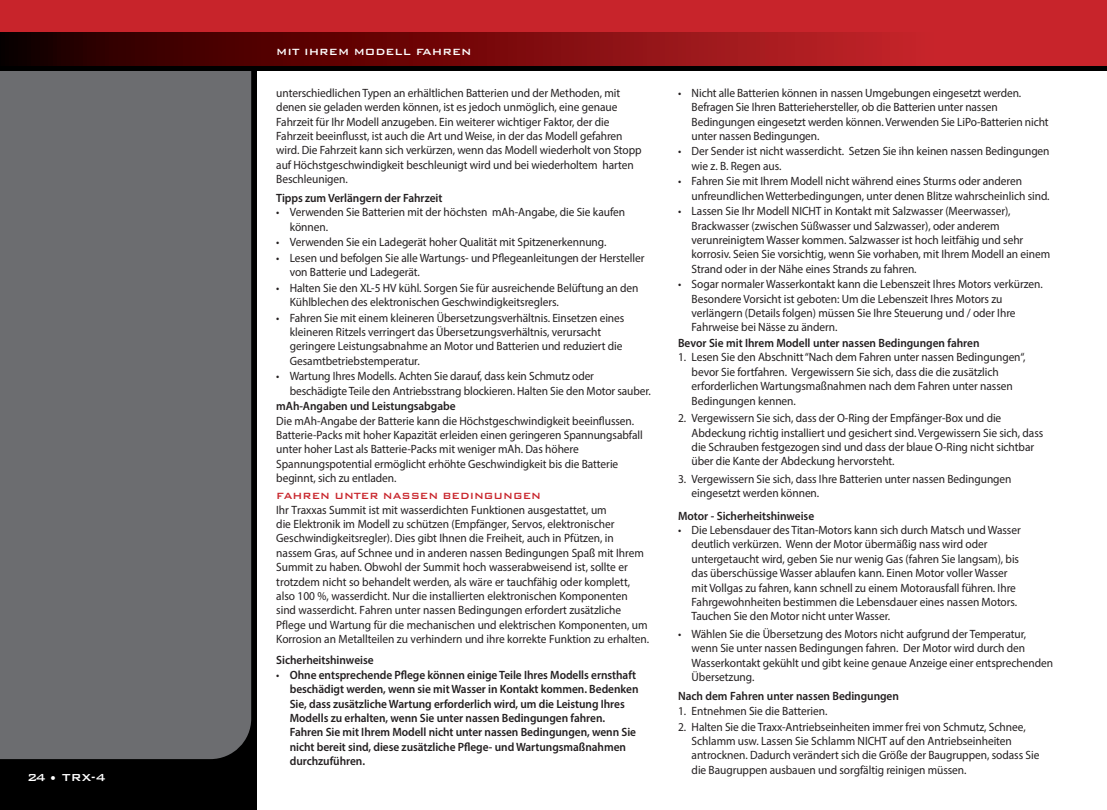
<style>
.page{position:relative;width:1107px;height:810px;background:#fff}
.page>*{position:absolute;margin:0;border:0;box-sizing:border-box;transform-origin:0 0}
.t1{font:500 13.5px "Bank Gothic BT";color:#fff}
.t2{font:12px/14.4px "Myriad Pro";letter-spacing:-.005em;color:#231f20;scale:.95 1}
.t3{font:600 12px/14.4px "Myriad Pro";letter-spacing:-.005em;color:#231f20;scale:.95 1}
.t4{font:500 12px "Bank Gothic BT";letter-spacing:-.005em;color:#c8242b;scale:.95 1}
.t5{font:500 12px "Bank Gothic BT";color:#fff}
.s1{font-weight:400}
</style>
<div class="page">
<div style="left:0;top:13px;width:256px;height:797px;background:#000"></div>
<div style="left:0;top:71px;width:251px;height:688px;background:#6c6d70"></div>
<div style="left:0;top:0;width:1107px;height:70px;background:#000"></div>
<div style="left:0;top:0;width:1107px;height:51px;background:#c8242b"></div>
<svg style="left:0;top:32px;width:1107px;height:34px;background:#7f0f12"></svg>
<p class="t1" style="left:27px;top:770px;width:81px">24 • TRX-4</p>
<p class="t5" style="left:276px;top:45px;width:197px">MIT IHREM MODELL FAHREN</p>
<p class="t2" style="left:276px;top:85px;width:386px">unterschiedlichen Typen an erhältlichen Batterien und der Methoden, mit denen sie geladen werden können, ist es jedoch unmöglich, eine genaue Fahrzeit für Ihr Modell anzugeben. Ein weiterer wichtiger Faktor, der die Fahrzeit beeinflusst, ist auch die Art und Weise, in der das Modell gefahren wird. Die Fahrzeit kann sich verkürzen, wenn das Modell wiederholt von Stopp auf Höchstgeschwindigkeit beschleunigt wird und bei wiederholtem harten Beschleunigen.</p>
<p class="t3" style="left:276px;top:191px;width:176px">Tipps zum Verlängern der Fahrzeit</p>
<p class="t2" style="left:290px;top:205px;width:355px;text-indent:-13px">• Verwenden Sie Batterien mit der höchsten mAh-Angabe, die Sie kaufen können.</p>
<p class="t2" style="left:276px;top:235px;width:349px">• Verwenden Sie ein Ladegerät hoher Qualität mit Spitzenerkennung.</p>
<p class="t2" style="left:290px;top:250px;width:375px;text-indent:-14px">• Lesen und befolgen Sie alle Wartungs- und Pflegeanleitungen der Hersteller von Batterie und Ladegerät.</p>
<p class="t2" style="left:290px;top:280px;width:369px;text-indent:-14px">• Halten Sie den XL-5 HV kühl. Sorgen Sie für ausreichende Belüftung an den<br>Kühlblechen des elektronischen Geschwindigkeitsreglers.</p>
<p class="t2" style="left:290px;top:310px;width:354px;text-indent:-14px">• Fahren Sie mit einem kleineren Übersetzungsverhältnis. Einsetzen eines kleineren Ritzels verringert das Übersetzungsverhältnis, verursacht geringere Leistungsabnahme an Motor und Batterien und reduziert die Gesamtbetriebstemperatur.</p>
<p class="t2" style="left:290px;top:369px;width:382px;text-indent:-14px">• Wartung Ihres Modells. Achten Sie darauf, dass kein Schmutz oder beschädigte Teile den Antriebsstrang blockieren. Halten Sie den Motor sauber.</p>
<p class="t3" style="left:276px;top:399px;width:190px">mAh-Angaben und Leistungsabgabe</p>
<p class="t2" style="left:276px;top:413px;width:387px">Die mAh-Angabe der Batterie kann die Höchstgeschwindigkeit beeinflussen.<br>Batterie-Packs mit hoher Kapazität erleiden einen geringeren Spannungsabfall unter hoher Last als Batterie-Packs mit weniger mAh. Das höhere Spannungspotential ermöglicht erhöhte Geschwindigkeit bis die Batterie beginnt, sich zu entladen.</p>
<p class="t4" style="left:276px;top:490px;width:280px">FAHREN UNTER NASSEN BEDINGUNGEN</p>
<p class="t2" style="left:276px;top:502px;width:394px">Ihr Traxxas Summit ist mit wasserdichten Funktionen ausgestattet, um<br>die Elektronik im Modell zu schützen (Empfänger, Servos, elektronischer Geschwindigkeitsregler). Dies gibt Ihnen die Freiheit, auch in Pfützen, in nassem Gras, auf Schnee und in anderen nassen Bedingungen Spaß mit Ihrem Summit zu haben. Obwohl der Summit hoch wasserabweisend ist, sollte er trotzdem nicht so behandelt werden, als wäre er tauchfähig oder komplett, also 100 %, wasserdicht. Nur die installierten elektronischen Komponenten sind wasserdicht. Fahren unter nassen Bedingungen erfordert zusätzliche Pflege und Wartung für die mechanischen und elektrischen Komponenten, um Korrosion an Metallteilen zu verhindern und ihre korrekte Funktion zu erhalten.</p>
<p class="t3" style="left:276px;top:653px;width:104px">Sicherheitshinweise</p>
<p class="t3" style="left:290px;top:667px;width:369px;text-indent:-14px"><span class="s1">•</span> Ohne entsprechende Pflege können einige Teile Ihres Modells ernsthaft beschädigt werden, wenn sie mit Wasser in Kontakt kommen. Bedenken Sie, dass zusätzliche Wartung erforderlich wird, um die Leistung Ihres Modells zu erhalten, wenn Sie unter nassen Bedingungen fahren.<br>Fahren Sie mit Ihrem Modell nicht unter nassen Bedingungen, wenn Sie nicht bereit sind, diese zusätzliche Pflege- und Wartungsmaßnahmen durchzuführen.</p>
<p class="t2" style="left:692px;top:85px;width:377px;text-indent:-14px">• Nicht alle Batterien können in nassen Umgebungen eingesetzt werden.<br>Befragen Sie Ihren Batteriehersteller, ob die Batterien unter nassen Bedingungen eingesetzt werden können. Verwenden Sie LiPo-Batterien nicht unter nassen Bedingungen.</p>
<p class="t2" style="left:692px;top:144px;width:378px;text-indent:-14px">• Der Sender ist nicht wasserdicht. Setzen Sie ihn keinen nassen Bedingungen wie z. B. Regen aus.</p>
<p class="t2" style="left:692px;top:174px;width:378px;text-indent:-14px">• Fahren Sie mit Ihrem Modell nicht während eines Sturms oder anderen unfreundlichen Wetterbedingungen, unter denen Blitze wahrscheinlich sind.</p>
<p class="t2" style="left:692px;top:204px;width:379px;text-indent:-14px">• Lassen Sie Ihr Modell NICHT in Kontakt mit Salzwasser (Meerwasser), Brackwasser (zwischen Süßwasser und Salzwasser), oder anderem verunreinigtem Wasser kommen. Salzwasser ist hoch leitfähig und sehr korrosiv. Seien Sie vorsichtig, wenn Sie vorhaben, mit Ihrem Modell an einem Strand oder in der Nähe eines Strands zu fahren.</p>
<p class="t2" style="left:692px;top:277px;width:371px;text-indent:-14px">• Sogar normaler Wasserkontakt kann die Lebenszeit Ihres Motors verkürzen.<br>Besondere Vorsicht ist geboten: Um die Lebenszeit Ihres Motors zu verlängern (Details folgen) müssen Sie Ihre Steuerung und / oder Ihre Fahrweise bei Nässe zu ändern.</p>
<p class="t3" style="left:678px;top:335px;width:319px">Bevor Sie mit Ihrem Modell unter nassen Bedingungen fahren</p>
<p class="t2" style="left:692px;top:350px;width:353px;text-indent:-14px">1. Lesen Sie den Abschnitt “Nach dem Fahren unter nassen Bedingungen“, bevor Sie fortfahren. Vergewissern Sie sich, dass die die zusätzlich erforderlichen Wartungsmaßnahmen nach dem Fahren unter nassen Bedingungen kennen.</p>
<p class="t2" style="left:692px;top:411px;width:372px;text-indent:-14px">2. Vergewissern Sie sich, dass der O-Ring der Empfänger-Box und die Abdeckung richtig installiert und gesichert sind. Vergewissern Sie sich, dass die Schrauben festgezogen sind und dass der blaue O-Ring nicht sichtbar über die Kante der Abdeckung hervorsteht.</p>
<p class="t2" style="left:692px;top:472px;width:338px;text-indent:-14px">3. Vergewissern Sie sich, dass Ihre Batterien unter nassen Bedingungen eingesetzt werden können.</p>
<p class="t3" style="left:678px;top:508px;width:145px">Motor - Sicherheitshinweise</p>
<p class="t2" style="left:692px;top:523px;width:348px;text-indent:-14px">• Die Lebensdauer des Titan-Motors kann sich durch Matsch und Wasser deutlich verkürzen. Wenn der Motor übermäßig nass wird oder untergetaucht wird, geben Sie nur wenig Gas (fahren Sie langsam), bis das überschüssige Wasser ablaufen kann. Einen Motor voller Wasser mit Vollgas zu fahren, kann schnell zu einem Motorausfall führen. Ihre Fahrgewohnheiten bestimmen die Lebensdauer eines nassen Motors.<br>Tauchen Sie den Motor nicht unter Wasser.</p>
<p class="t2" style="left:692px;top:627px;width:382px;text-indent:-14px">• Wählen Sie die Übersetzung des Motors nicht aufgrund der Temperatur, wenn Sie unter nassen Bedingungen fahren. Der Motor wird durch den Wasserkontakt gekühlt und gibt keine genaue Anzeige einer entsprechenden Übersetzung.</p>
<p class="t3" style="left:678px;top:689px;width:234px">Nach dem Fahren unter nassen Bedingungen</p>
<p class="t2" style="left:678px;top:703px;width:159px">1. Entnehmen Sie die Batterien.</p>
<p class="t2" style="left:692px;top:719px;width:368px;text-indent:-14px">2. Halten Sie die Traxx-Antriebseinheiten immer frei von Schmutz, Schnee, Schlamm usw. Lassen Sie Schlamm NICHT auf den Antriebseinheiten antrocknen. Dadurch verändert sich die Größe der Baugruppen, sodass Sie die Baugruppen ausbauen und sorgfältig reinigen müssen.</p>
</div>
